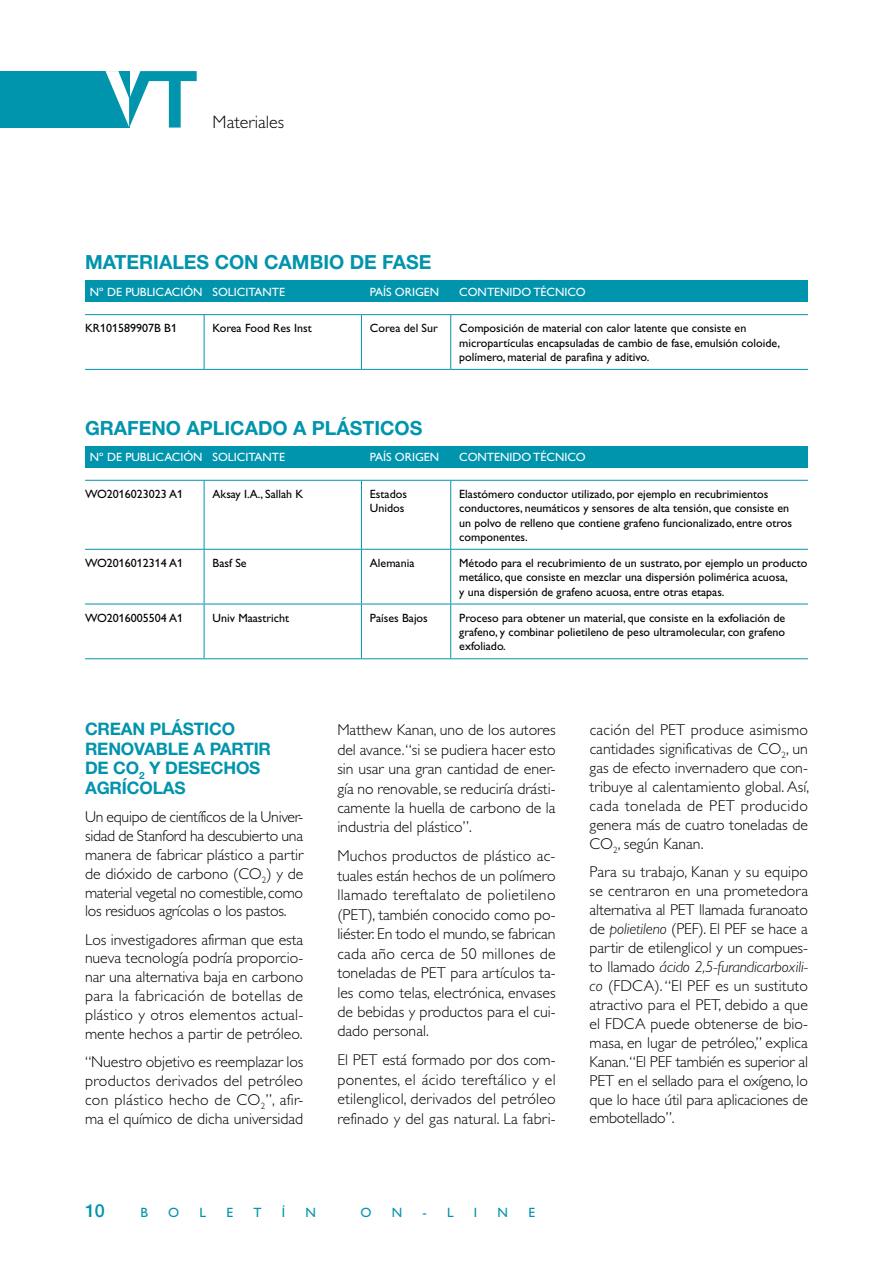
<style>
.page{position:relative;width:893px;height:1263px;background:#fff}
.page>*{position:absolute;margin:0;border:0;box-sizing:border-box;transform-origin:0 0}
.t1{font:700 19.5px "Helvetica Neue LT Std";color:#0094ad}
.t2{font:300 18px "Gill Alt One";color:#000}
.t3{font:500 18px "Helvetica Neue LT Std";color:#0094ad}
.t4{font:700 17.25px "Helvetica Neue LT Std";letter-spacing:-.01em;color:#0094ad}
.t5{font:300 15.75px/18.9px "Gill Alt One";color:#000;text-align:justify}
.t6{font:13.5px "Gill Alt One";color:#0094ad}
.t7{font:12px/14.2px "Gill Alt One";color:#000}
.t8{font:12px "Gill Alt One";color:#fff}
.s1{font-style:italic}
</style>
<div class="page">
<div style="left:0;top:71px;width:129px;height:57px;background:#0094ad"></div>
<svg style="left:106px;top:71px;width:91px;height:57px"></svg>
<div style="left:85px;top:446px;width:723px;height:22px;background:#0094ad"></div>
<hr style="left:85px;top:480px;width:119px;height:1px;background:#0094ad">
<hr style="left:204px;top:480px;width:157px;height:1px;background:#0094ad">
<hr style="left:204px;top:481px;width:1px;height:68px;background:#0094ad">
<hr style="left:361px;top:480px;width:90px;height:1px;background:#0094ad">
<hr style="left:361px;top:481px;width:1px;height:68px;background:#0094ad">
<hr style="left:451px;top:480px;width:357px;height:1px;background:#0094ad">
<hr style="left:450px;top:481px;width:1px;height:68px;background:#0094ad">
<hr style="left:85px;top:549px;width:119px;height:1px;background:#0094ad">
<hr style="left:204px;top:549px;width:157px;height:1px;background:#0094ad">
<hr style="left:204px;top:550px;width:1px;height:54px;background:#0094ad">
<hr style="left:361px;top:549px;width:90px;height:1px;background:#0094ad">
<hr style="left:361px;top:550px;width:1px;height:54px;background:#0094ad">
<hr style="left:451px;top:549px;width:357px;height:1px;background:#0094ad">
<hr style="left:450px;top:550px;width:1px;height:54px;background:#0094ad">
<hr style="left:85px;top:604px;width:119px;height:1px;background:#0094ad">
<hr style="left:204px;top:604px;width:157px;height:1px;background:#0094ad">
<hr style="left:204px;top:604px;width:1px;height:54px;background:#0094ad">
<hr style="left:361px;top:604px;width:90px;height:1px;background:#0094ad">
<hr style="left:361px;top:604px;width:1px;height:54px;background:#0094ad">
<hr style="left:451px;top:604px;width:357px;height:1px;background:#0094ad">
<hr style="left:450px;top:604px;width:1px;height:54px;background:#0094ad">
<hr style="left:85px;top:658px;width:119px;height:1px;background:#0094ad">
<hr style="left:204px;top:658px;width:157px;height:1px;background:#0094ad">
<hr style="left:361px;top:658px;width:90px;height:1px;background:#0094ad">
<hr style="left:451px;top:658px;width:357px;height:1px;background:#0094ad">
<div style="left:85px;top:281px;width:723px;height:21px;background:#0094ad"></div>
<hr style="left:85px;top:314px;width:119px;height:1px;background:#0094ad">
<hr style="left:204px;top:314px;width:157px;height:1px;background:#0094ad">
<hr style="left:204px;top:315px;width:1px;height:54px;background:#0094ad">
<hr style="left:361px;top:314px;width:90px;height:1px;background:#0094ad">
<hr style="left:361px;top:315px;width:1px;height:54px;background:#0094ad">
<hr style="left:451px;top:314px;width:357px;height:1px;background:#0094ad">
<hr style="left:450px;top:315px;width:1px;height:54px;background:#0094ad">
<hr style="left:85px;top:369px;width:119px;height:1px;background:#0094ad">
<hr style="left:204px;top:369px;width:157px;height:1px;background:#0094ad">
<hr style="left:361px;top:369px;width:90px;height:1px;background:#0094ad">
<hr style="left:451px;top:369px;width:357px;height:1px;background:#0094ad">
<p class="t2" style="left:213px;top:111px;width:73px">Materiales</p>
<p class="t1" style="left:85px;top:250px;width:348px">MATERIALES CON CAMBIO DE FASE</p>
<p class="t8" style="left:90px;top:285px;width:197px">Nº DE PUBLICACIÓN SOLICITANTE</p>
<p class="t7" style="left:85px;top:321px;width:93px">KR101589907B B1</p>
<p class="t7" style="left:213px;top:321px;width:101px">Korea Food Res Inst</p>
<p class="t7" style="left:370px;top:321px;width:69px">Corea del Sur</p>
<p class="t7" style="left:459px;top:321px;width:322px">Composición de material con calor latente que consiste en micropartículas encapsuladas de cambio de fase, emulsión coloide, polímero, material de parafina y aditivo.</p>
<p class="t8" style="left:370px;top:285px;width:71px">PAÍS ORIGEN</p>
<p class="t8" style="left:459px;top:285px;width:128px">CONTENIDO TÉCNICO</p>
<p class="t1" style="left:85px;top:416px;width:339px">GRAFENO APLICADO A PLÁSTICOS</p>
<p class="t8" style="left:90px;top:450px;width:197px">Nº DE PUBLICACIÓN SOLICITANTE</p>
<p class="t8" style="left:370px;top:450px;width:71px">PAÍS ORIGEN</p>
<p class="t8" style="left:459px;top:450px;width:128px">CONTENIDO TÉCNICO</p>
<p class="t7" style="left:85px;top:487px;width:100px">WO2016023023 A1</p>
<p class="t7" style="left:213px;top:487px;width:92px">Aksay I.A., Sallah K</p>
<p class="t7" style="left:370px;top:487px;width:39px">Estados<br>Unidos</p>
<p class="t7" style="left:459px;top:487px;width:334px">Elastómero conductor utilizado, por ejemplo en recubrimientos conductores, neumáticos y sensores de alta tensión, que consiste en un polvo de relleno que contiene grafeno funcionalizado, entre otros componentes.</p>
<p class="t7" style="left:85px;top:556px;width:100px">WO2016012314 A1</p>
<p class="t7" style="left:213px;top:556px;width:36px">Basf Se</p>
<p class="t7" style="left:370px;top:556px;width:46px">Alemania</p>
<p class="t7" style="left:459px;top:556px;width:350px">Método para el recubrimiento de un sustrato, por ejemplo un producto metálico, que consiste en mezclar una dispersión polimérica acuosa,<br>y una dispersión de grafeno acuosa, entre otras etapas.</p>
<p class="t7" style="left:85px;top:610px;width:100px">WO2016005504 A1</p>
<p class="t7" style="left:213px;top:610px;width:78px">Univ Maastricht</p>
<p class="t7" style="left:370px;top:610px;width:59px">Países Bajos</p>
<p class="t7" style="left:459px;top:610px;width:328px;text-align:justify">Proceso para obtener un material, que consiste en la exfoliación de grafeno, y combinar polietileno de peso ultramolecular, con grafeno exfoliado.</p>
<p class="t4" style="left:85px;top:718px;width:25px">CREAN</p>
<p class="t4" style="left:150px;top:718px;width:12px">PLÁSTICO</p>
<p class="t4" style="left:85px;top:738px;width:13px">RENOVABLE</p>
<p class="t4" style="left:193px;top:738px;width:28px">A PARTIR</p>
<p class="t4" style="left:85px;top:758px;width:93px">DE CO<sub>2</sub> Y DESEC</p>
<p class="t4" style="left:223px;top:758px;width:26px">HOS</p>
<p class="t4" style="left:85px;top:777px;width:14px">AGR</p>
<p class="t4" style="left:122px;top:777px;width:18px">ÍCOLAS</p>
<p class="t5" style="left:85px;top:807px;width:220px">Un equipo de científicos de la Univer&shy;sidad de Stanford ha descubierto una manera de fabricar plástico a partir de dióxido de carbono (CO<sub>2</sub>) y de material vegetal no comestible, como los residuos agrícolas o los pastos.</p>
<p class="t5" style="left:85px;top:930px;width:220px">Los investigadores afirman que esta nueva tecnología podría proporcio&shy;nar una alternativa baja en carbono para la fabricación de botellas de plástico y otros elementos actual&shy;mente hechos a partir de petróleo.</p>
<p class="t5" style="left:85px;top:1052px;width:220px">“Nuestro objetivo es reemplazar los productos derivados del petróleo con plástico hecho de CO<sub>2</sub>”, afir&shy;ma el químico de dicha universidad</p>
<p class="t5" style="left:337px;top:720px;width:220px;line-height:19.5px">Matthew Kanan, uno de los autores del avance. “si se pudiera hacer esto sin usar una gran cantidad de ener&shy;gía no renovable, se reduciría drásti&shy;camente la huella de carbono de la industria del plástico”.</p>
<p class="t5" style="left:337px;top:846px;width:220px;line-height:19.5px">Muchos productos de plástico ac&shy;tuales están hechos de un polímero llamado tereftalato de polietileno (PET), también conocido como po&shy;liéster. En todo el mundo, se fabrican cada año cerca de 50 millones de toneladas de PET para artículos ta&shy;les como telas, electrónica, envases de bebidas y productos para el cui&shy;dado personal.</p>
<p class="t5" style="left:337px;top:1050px;width:220px;line-height:19.5px">El PET está formado por dos com&shy;ponentes, el ácido tereftálico y el etilenglicol, derivados del petróleo refinado y del gas natural. La fabri-</p>
<p class="t3" style="left:85px;top:1200px;width:21px">10</p>
<p class="t6" style="left:140px;top:1205px;width:9px">B</p>
<p class="t6" style="left:168px;top:1205px;width:13px">O</p>
<p class="t6" style="left:200px;top:1205px;width:8px">L</p>
<p class="t6" style="left:226px;top:1205px;width:8px">E</p>
<p class="t6" style="left:253px;top:1205px;width:10px">T</p>
<p class="t6" style="left:282px;top:1205px;width:5px">Í</p>
<p class="t6" style="left:306px;top:1205px;width:12px">N</p>
<p class="t6" style="left:360px;top:1205px;width:13px">O</p>
<p class="t6" style="left:392px;top:1205px;width:12px">N</p>
<p class="t6" style="left:422px;top:1205px;width:33px">- L</p>
<p class="t6" style="left:474px;top:1205px;width:5px">I</p>
<p class="t6" style="left:498px;top:1205px;width:12px">N</p>
<p class="t6" style="left:528px;top:1205px;width:8px">E</p>
<p class="t5" style="left:590px;top:720px;width:221px">cación del PET produce asimismo cantidades significativas de CO<sub>2</sub>, un gas de efecto invernadero que con&shy;tribuye al calentamiento global. Así, cada tonelada de PET producido genera más de cuatro toneladas de CO<sub>2</sub>, según Kanan.</p>
<p class="t5" style="left:590px;top:862px;width:220px">Para su trabajo, Kanan y su equipo se centraron en una prometedora alternativa al PET llamada furanoato de <span class="s1">polietileno</span> (PEF). El PEF se hace a partir de etilenglicol y un compues&shy;to llamado <span class="s1">ácido 2,5-furandicarboxili&shy;co</span> (FDCA). “El PEF es un sustituto atractivo para el PET, debido a que el FDCA puede obtenerse de bio&shy;masa, en lugar de petróleo,” explica Kanan.“El PEF también es superior al PET en el sellado para el oxígeno, lo que lo hace útil para aplicaciones de embotellado”.</p>
</div>
